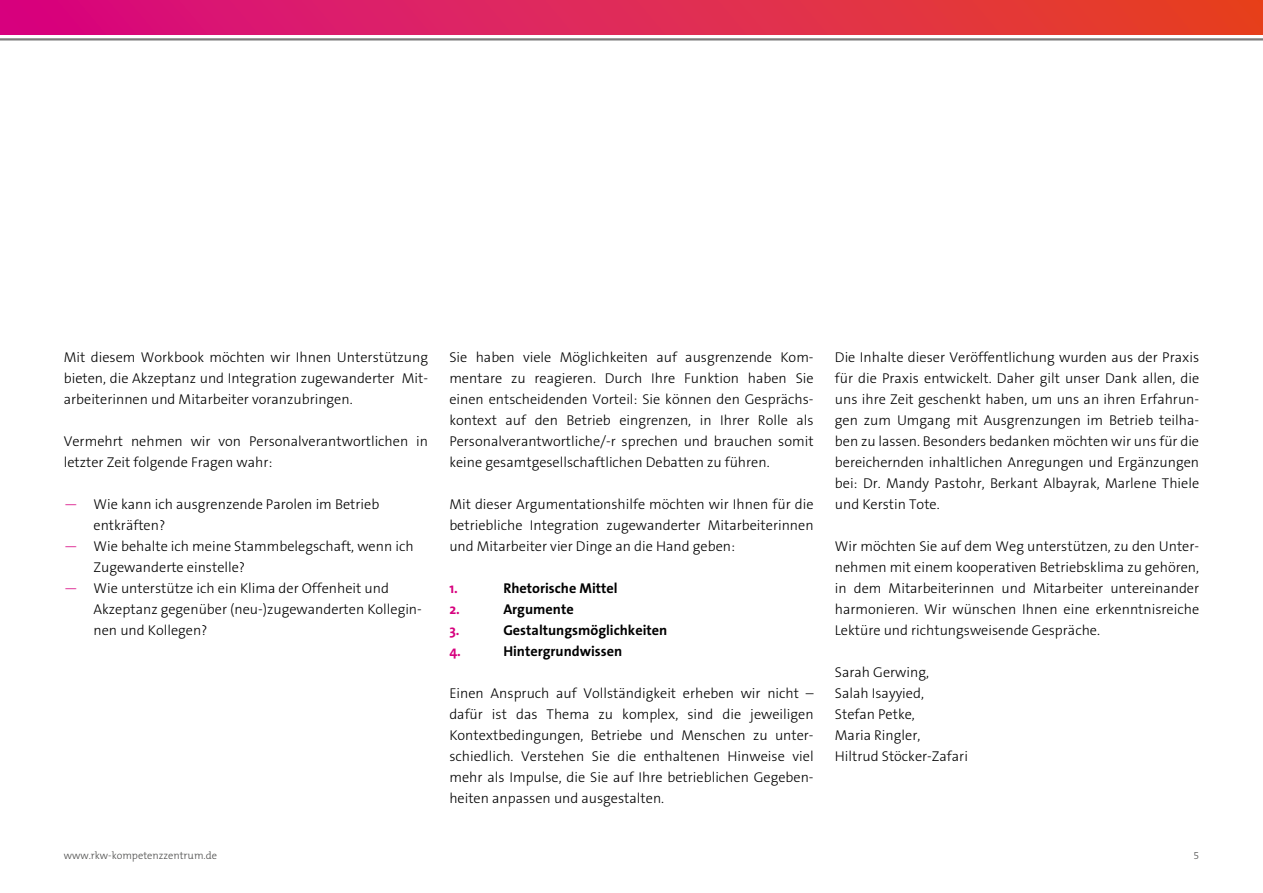
<style>
.page{position:relative;width:1263px;height:893px;background:#fff}
.page>*{position:absolute;margin:0;border:0;box-sizing:border-box;transform-origin:0 0}
.copy_blocksatz_9_5pt{font:300 14.25px/21px "The Sans Os F";color:#000;text-align:justify}
.copy_blocksatz_9_5pt-2{font:700 14.25px "The Sans Os F";color:#000}
.copy_blocksatz_9_5pt-3{font:700 14.25px "The Sans Os F";color:#d7007e}
.Fusszeile{font:300 10.5px "The Mix B W3";color:#4a4a49}
.s1{color:#d7007e}
</style>
<div class="page">
<div style="left:0;top:0;width:1263px;height:34px;background:linear-gradient(to right,#d70985,#e74623)"></div>
<hr style="left:0;top:38px;width:1263px;height:3px;background:#7c7b7b">
<p class="copy_blocksatz_9_5pt" style="left:64px;top:347px;width:366px">Mit diesem Workbook möchten wir Ihnen Unterstützung bieten, die Akzeptanz und Integration zugewanderter Mit&shy;arbeiterinnen und Mitarbeiter voranzubringen.</p>
<p class="copy_blocksatz_9_5pt" style="left:64px;top:431px;width:366px">Vermehrt nehmen wir von Personalverantwortlichen in letzter Zeit folgende Fragen wahr:</p>
<p class="copy_blocksatz_9_5pt" style="left:94px;top:494px;width:287px;text-indent:-30px"><span class="s1">—</span> Wie kann ich ausgrenzende Parolen im Betrieb entkräften?</p>
<p class="copy_blocksatz_9_5pt" style="left:94px;top:536px;width:322px;text-indent:-30px"><span class="s1">—</span> Wie behalte ich meine Stammbelegschaft, wenn ich<br>Zugewanderte einstelle?</p>
<p class="copy_blocksatz_9_5pt" style="left:94px;top:578px;width:330px;text-align:left;text-indent:-30px"><span class="s1">—</span> Wie unterstütze ich ein Klima der Offenheit und<br>Akzeptanz gegenüber (neu-)zugewanderten Kollegin&shy;nen und Kollegen?</p>
<p class="copy_blocksatz_9_5pt" style="left:449px;top:347px;width:366px">Sie haben viele Möglichkeiten auf ausgrenzende Kom&shy;mentare zu reagieren. Durch Ihre Funktion haben Sie einen entscheidenden Vorteil: Sie können den Gesprächs&shy;kontext auf den Betrieb eingrenzen, in Ihrer Rolle als Personalverantwortliche/-r sprechen und brauchen somit keine gesamtgesellschaftlichen Debatten zu führen.</p>
<p class="copy_blocksatz_9_5pt" style="left:449px;top:494px;width:366px">Mit dieser Argumentationshilfe möchten wir Ihnen für die betriebliche Integration zugewanderter Mitarbeiterinnen und Mitarbeiter vier Dinge an die Hand geben:</p>
<p class="copy_blocksatz_9_5pt-3" style="left:449px;top:579px;width:10px">1.</p>
<p class="copy_blocksatz_9_5pt-2" style="left:503px;top:579px;width:116px">Rhetorische Mittel</p>
<p class="copy_blocksatz_9_5pt-3" style="left:449px;top:600px;width:12px">2.</p>
<p class="copy_blocksatz_9_5pt-2" style="left:503px;top:600px;width:72px">Argumente</p>
<p class="copy_blocksatz_9_5pt-3" style="left:449px;top:621px;width:12px">3.</p>
<p class="copy_blocksatz_9_5pt-2" style="left:503px;top:621px;width:165px">Gestaltungsmöglichkeiten</p>
<p class="copy_blocksatz_9_5pt-3" style="left:449px;top:642px;width:13px">4.</p>
<p class="copy_blocksatz_9_5pt-2" style="left:503px;top:642px;width:120px">Hintergrundwissen</p>
<p class="copy_blocksatz_9_5pt" style="left:449px;top:683px;width:366px">Einen Anspruch auf Vollständigkeit erheben wir nicht – dafür ist das Thema zu komplex, sind die jeweiligen Kontextbedingungen, Betriebe und Menschen zu unter&shy;schiedlich. Verstehen Sie die enthaltenen Hinweise viel mehr als Impulse, die Sie auf Ihre betrieblichen Gegeben&shy;heiten anpassen und ausgestalten.</p>
<p class="copy_blocksatz_9_5pt" style="left:835px;top:347px;width:366px">Die Inhalte dieser Veröffentlichung wurden aus der Praxis für die Praxis entwickelt. Daher gilt unser Dank allen, die uns ihre Zeit geschenkt haben, um uns an ihren Erfahrun&shy;gen zum Umgang mit Ausgrenzungen im Betrieb teilha&shy;ben zu lassen. Besonders bedanken möchten wir uns für die bereichernden inhaltlichen Anregungen und Ergänzungen bei: Dr. Mandy Pastohr, Berkant Albayrak, Marlene Thiele und Kerstin Tote.</p>
<p class="copy_blocksatz_9_5pt" style="left:835px;top:536px;width:366px">Wir möchten Sie auf dem Weg unterstützen, zu den Unter&shy;nehmen mit einem kooperativen Betriebsklima zu gehören, in dem Mitarbeiterinnen und Mitarbeiter untereinander harmonieren. Wir wünschen Ihnen eine erkenntnisreiche Lektüre und richtungsweisende Gespräche.</p>
<p class="copy_blocksatz_9_5pt" style="left:835px;top:662px;width:135px;text-align:left">Sarah Gerwing,<br>Salah Isayyied,<br>Stefan Petke,<br>Maria Ringler,<br>Hiltrud Stöcker-Zafari</p>
<p class="Fusszeile" style="left:64px;top:849px;width:155px">www.rkw-kompetenzzentrum.de</p>
<p class="Fusszeile" style="left:1193px;top:849px;width:7px">5</p>
</div>
